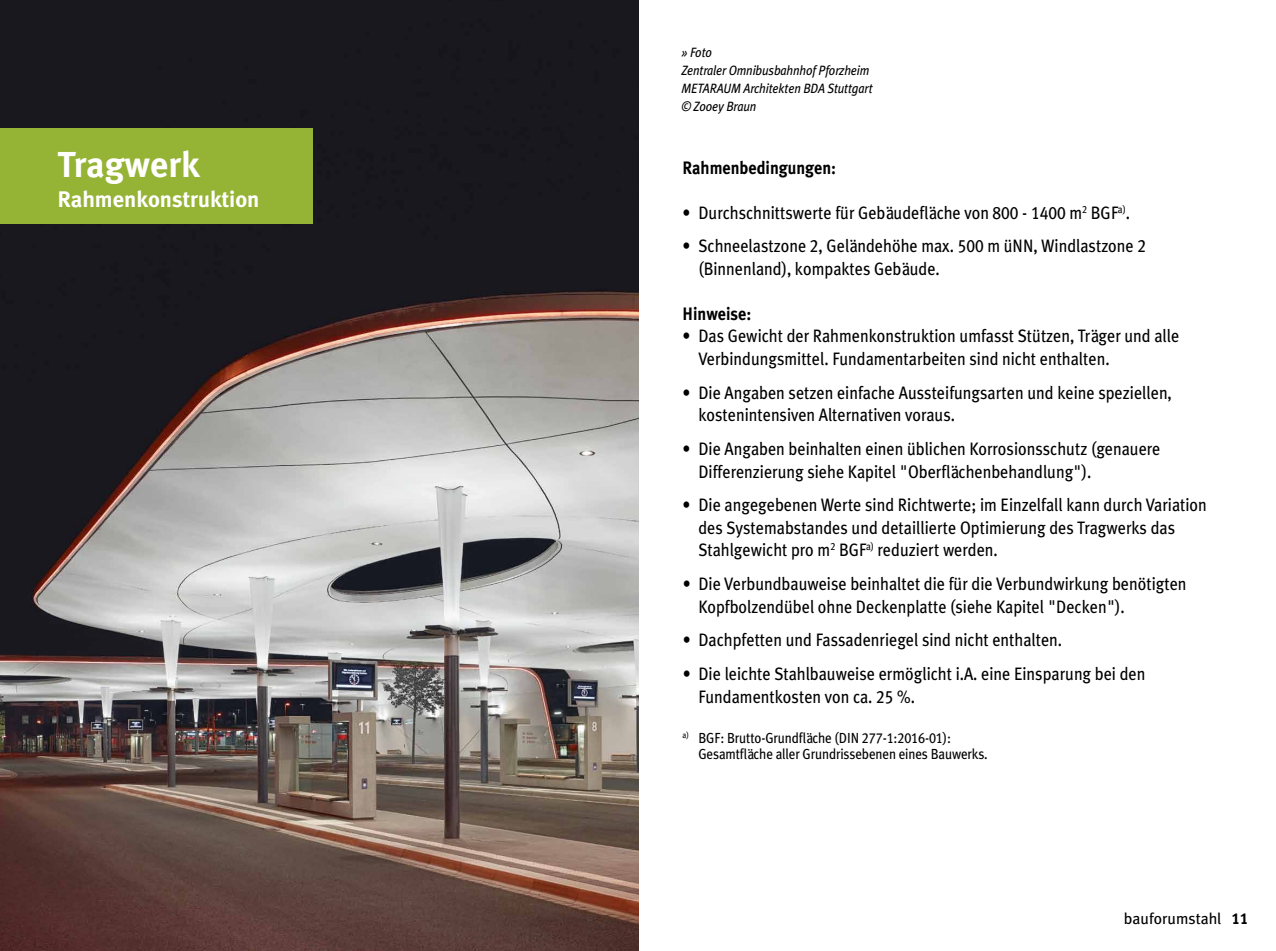
<style>
.page{position:relative;width:1276px;height:951px;background:#fff}
.page>*{position:absolute;margin:0;border:0;box-sizing:border-box;transform-origin:0 0}
.t1{font:700 36px "Meta Plus";color:#fff}
.t2{font:700 22.5px "Meta Plus";color:#fff}
.t3{font:18px/22.5px "Meta Plus";color:#000;scale:.9 1}
.t4{font:700 18px "Meta Plus";color:#000;scale:.9 1}
.t5{font:15.75px "Meta Plus";color:#000}
.t6{font:14.62px/15.8px "Meta Plus";letter-spacing:-.01em;color:#000;scale:.9 1}
.t7{font:italic 13.5px/18px "Meta Plus";letter-spacing:-.01em;color:#000;scale:.9 1}
.s1{font-family:"Meta Plus Book Caps"}
.s2{font-family:"Meta Plus Bold Caps"}
</style>
<div class="page">
<img style="left:0;top:0;width:638px;height:950px">
<div style="left:0;top:128px;width:313px;height:95px;background:#95b334"></div>
<h1 class="t1" style="left:57px;top:144px;width:144px">Tragwerk</h1>
<p class="t2" style="left:57px;top:186px;width:203px">Rahmenkonstruktion</p>
<p class="t7" style="left:681px;top:43px;width:214px">» Foto<br>Zentraler Omnibusbahnhof Pforzheim<br>METARAUM Architekten BDA Stuttgart © Zooey Braun</p>
<p class="t4" style="left:682px;top:157px;width:172px">Rahmenbedingungen:</p>
<p class="t3" style="left:682px;top:201px;width:499px">• Durchschnittswerte für Gebäudefläche von <span class="s1">800</span> - <span class="s1">1400</span> m<sup>2</sup> BGF<sup>a)</sup>.</p>
<p class="t3" style="left:698px;top:234px;width:499px;text-indent:-16px">• Schneelastzone <span class="s1">2</span>, Geländehöhe max. <span class="s1">500</span> m üNN, Windlastzone <span class="s1">2 </span>(Binnenland), kompaktes Gebäude.</p>
<p class="t4" style="left:682px;top:303px;width:78px">Hinweise:</p>
<p class="t3" style="left:698px;top:324px;width:536px;text-indent:-16px">• Das Gewicht der Rahmenkonstruktion umfasst Stützen, Träger und alle<br>Verbindungsmittel. Fundamentarbeiten sind nicht enthalten.</p>
<p class="t3" style="left:698px;top:381px;width:528px;text-indent:-16px">• Die Angaben setzen einfache Aussteifungsarten und keine speziellen, kostenintensiven Alternativen voraus.</p>
<p class="t3" style="left:698px;top:437px;width:515px;text-indent:-16px">• Die Angaben beinhalten einen üblichen Korrosionsschutz (genauere<br>Differenzierung siehe Kapitel "Oberflächenbehandlung").</p>
<p class="t3" style="left:698px;top:493px;width:566px;text-indent:-16px">• Die angegebenen Werte sind Richtwerte; im Einzelfall kann durch Variation des Systemabstandes und detaillierte Optimierung des Tragwerks das<br>Stahlgewicht pro m<sup>2</sup> BGF<sup>a)</sup> reduziert werden.</p>
<p class="t3" style="left:698px;top:572px;width:544px;text-indent:-16px">• Die Verbundbauweise beinhaltet die für die Verbundwirkung benötigten<br>Kopfbolzendübel ohne Deckenplatte (siehe Kapitel "Decken").</p>
<p class="t3" style="left:682px;top:628px;width:423px">• Dachpfetten und Fassadenriegel sind nicht enthalten.</p>
<p class="t3" style="left:698px;top:662px;width:498px;text-indent:-16px">• Die leichte Stahlbauweise ermöglicht i.A. eine Einsparung bei den<br>Fundamentkosten von ca. <span class="s1">25</span> %.</p>
<p class="t6" style="left:698px;top:730px;width:323px;text-indent:-16px"><sup>a)</sup> BGF: Brutto-Grundfläche (DIN <span class="s1">277-1:2016-01</span>):<br>Gesamtfläche aller Grundrissebenen eines Bauwerks.</p>
<p class="t5" style="left:1124px;top:908px;width:126px">bauforumstahl <span class="s2">11</span></p>
</div>
